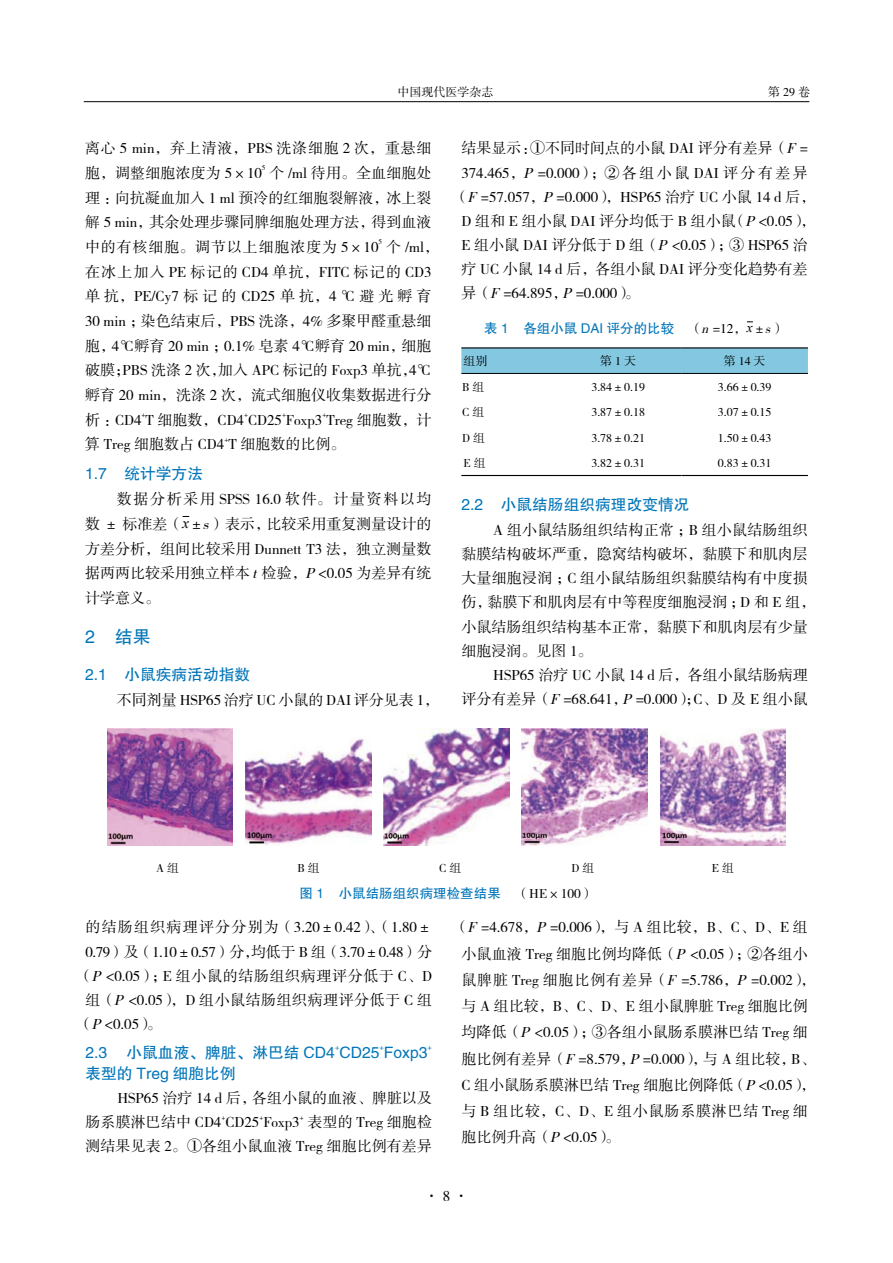
<style>
.page{position:relative;width:893px;height:1263px;background:#fff}
.page>*{position:absolute;margin:0;border:0;box-sizing:border-box;transform-origin:0 0}
.t1{font:18px "FZHTK GBK1 0";color:#0075b9}
.t2{font:15.75px "FZHTK GBK1 0";color:#0075b9}
.t3{font:15px/24.8px "FZSSK GBK1 0";color:#000}
.t4{font:15px "FZSSK GBK1 0";letter-spacing:-.025em;color:#000}
.t5{font:15px "FZSSK GBK1 0";letter-spacing:.08em;color:#000}
.t6{font:15px "FZSSK GBK1 0";letter-spacing:.04em;color:#000}
.t7{font:15px "FZSSK GBK1 0";letter-spacing:.035em;color:#000}
.t8{font:13.5px "FZHTK GBK1 0";color:#0075b9}
.t9{font:12px "FZSSK GBK1 0";color:#000}
.t10{font:7.65px "FZHTK GBK1 0";color:#0075b9}
.t11{font:7.2px "FZSSK GBK1 0";color:#000}
.s1{font-family:"Times New Roman";font-style:italic}
.s2{font-style:italic}
.s3{font-family:"FZSSK GBK1 0";color:#000}
.s4{font-family:"FZSSK GBK1 0";font-style:italic;color:#000}
.s5{font-family:"Times New Roman";font-style:italic;color:#000}
</style>
<div class="page">
<hr style="left:84px;top:101px;width:725px;height:1px;background:#000">
<svg style="left:461px;top:348px;width:347px;height:25px;background:#80c2db"></svg>
<svg style="left:462px;top:474px;width:346px;height:1px"></svg>
<hr style="left:461px;top:347px;width:94px;height:1px;background:#000">
<hr style="left:555px;top:347px;width:126px;height:1px;background:#000">
<hr style="left:681px;top:347px;width:127px;height:1px;background:#000">
<hr style="left:461px;top:373px;width:94px;height:1px;background:#000">
<hr style="left:555px;top:373px;width:126px;height:1px;background:#000">
<hr style="left:681px;top:373px;width:127px;height:1px;background:#000">
<hr style="left:461px;top:475px;width:94px;height:1px;background:#000">
<hr style="left:555px;top:475px;width:126px;height:1px;background:#000">
<hr style="left:681px;top:475px;width:127px;height:1px;background:#000">
<img style="left:107px;top:728px;width:126px;height:118px">
<img style="left:246px;top:739px;width:125px;height:106px">
<img style="left:384px;top:728px;width:125px;height:118px">
<img style="left:522px;top:728px;width:125px;height:118px">
<img style="left:660px;top:728px;width:126px;height:118px">
<p class="t9" style="left:397px;top:85px;width:97px">中国现代医学杂志</p>
<p class="t9" style="left:768px;top:85px;width:43px">第29卷</p>
<p class="t3" style="left:85px;top:136px;width:348px">离心 5 min，弃上清液，PBS 洗涤细胞 2 次，重悬细胞，调整细胞浓度为 5×10</p>
<p class="t11" style="left:262px;top:164px;width:5px">5</p>
<p class="t3" style="left:85px;top:161px;width:348px;text-align:justify;text-indent:184px">个 /ml 待用。全血细胞处理：向抗凝血加入 1 ml 预冷的红细胞裂解液，冰上裂解 5 min，其余处理步骤同脾细胞处理方法，得到血液中的有核细胞。调节以上细胞浓度为 5×10</p>
<p class="t11" style="left:379px;top:238px;width:5px">5</p>
<p class="t3" style="left:85px;top:235px;width:356px;text-indent:301px">个 /ml，在冰上加入 PE 标记的 CD4 单抗，FITC 标记的 CD3单抗，PE/Cy7 标记的 CD25 单抗，4 ℃ 避光孵育<br>30 min ；染色结束后，PBS 洗涤，4% 多聚甲醛重悬细胞，4℃孵育 20 min ；0.1% 皂素 4℃孵育 20 min，细胞破膜；PBS 洗涤 2 次，加入 APC 标记的 Foxp3 单抗，4℃孵育 20 min，洗涤 2 次，流式细胞仪收集数据进行分析：CD4 T 细胞数，CD4 CD25 Foxp3 Treg 细胞数，计</p>
<p class="t11" style="left:142px;top:411px;width:5px">+</p>
<p class="t11" style="left:244px;top:411px;width:5px">+</p>
<p class="t11" style="left:282px;top:411px;width:5px">+</p>
<p class="t11" style="left:322px;top:411px;width:5px">+</p>
<p class="t3" style="left:85px;top:433px;width:262px">算 Treg 细胞数占 CD4 T 细胞数的比例。</p>
<p class="t11" style="left:224px;top:435px;width:5px">+</p>
<p class="t2" style="left:85px;top:465px;width:120px">1.7 统计学方法</p>
<p class="t3" style="left:85px;top:488px;width:348px;text-align:justify;text-indent:32px">数据分析采用 SPSS 16.0 软件。计量资料以均数 ± 标准差（<span class="s1">x</span>±<span class="s2">s</span>）表示，比较采用重复测量设计的方差分析，组间比较采用 Dunnett T3 法，独立测量数据两两比较采用独立样本 <span class="s2">t</span>检验，<span class="s2">P</span>&lt;0.05 为差异有统计学意义。</p>
<p class="t1" style="left:85px;top:627px;width:67px">2 结果</p>
<p class="t2" style="left:85px;top:665px;width:167px">2.1 小鼠疾病活动指数</p>
<p class="t3" style="left:117px;top:688px;width:324px">不同剂量 HSP65 治疗 UC 小鼠的 DAI 评分见表 1，</p>
<p class="t3" style="left:461px;top:136px;width:348px">结果显示：①不同时间点的小鼠 DAI 评分有差异（<span class="s2">F</span>=</p>
<p class="t3" style="left:461px;top:161px;width:348px">374.465，<span class="s2">P</span> =0.000）；② 各组小鼠 DAI 评分有差异</p>
<p class="t3" style="left:454px;top:185px;width:363px">（<span class="s2">F</span>=57.057，<span class="s2">P</span>=0.000），HSP65 治疗 UC 小鼠 14 d 后，</p>
<p class="t3" style="left:461px;top:209px;width:356px">D 组和 E 组小鼠 DAI 评分均低于 B 组小鼠（<span class="s2">P</span>&lt;0.05），</p>
<p class="t3" style="left:461px;top:233px;width:348px">E 组小鼠 DAI 评分低于 D 组（<span class="s2">P</span> &lt;0.05）；③ HSP65 治</p>
<p class="t3" style="left:461px;top:257px;width:348px">疗 UC 小鼠 14 d 后，各组小鼠 DAI 评分变化趋势有差</p>
<p class="t3" style="left:461px;top:281px;width:180px">异（<span class="s2">F</span>=64.895，<span class="s2">P</span>=0.000）。</p>
<p class="t8" style="left:484px;top:321px;width:302px">表 1 各组小鼠 DAI 评分的比较 <span class="s3">（</span><span class="s4">n</span><span class="s3">=12，</span><span class="s5">x</span><span class="s3">±</span><span class="s4">s</span><span class="s3">）</span></p>
<p class="t9" style="left:463px;top:355px;width:25px">组别</p>
<p class="t9" style="left:600px;top:355px;width:37px">第1天</p>
<p class="t9" style="left:724px;top:355px;width:43px">第14天</p>
<p class="t9" style="left:462px;top:380px;width:24px">B组</p>
<p class="t9" style="left:591px;top:380px;width:55px">3.84±0.19</p>
<p class="t9" style="left:718px;top:380px;width:55px">3.66±0.39</p>
<p class="t9" style="left:462px;top:406px;width:24px">C组</p>
<p class="t9" style="left:591px;top:406px;width:55px">3.87±0.18</p>
<p class="t9" style="left:718px;top:406px;width:55px">3.07±0.15</p>
<p class="t9" style="left:462px;top:431px;width:24px">D组</p>
<p class="t9" style="left:591px;top:431px;width:55px">3.78±0.21</p>
<p class="t9" style="left:718px;top:431px;width:55px">1.50±0.43</p>
<p class="t9" style="left:463px;top:457px;width:24px">E组</p>
<p class="t9" style="left:591px;top:457px;width:55px">3.82±0.31</p>
<p class="t9" style="left:718px;top:457px;width:55px">0.83±0.31</p>
<p class="t2" style="left:461px;top:496px;width:230px">2.2 小鼠结肠组织病理改变情况</p>
<p class="t3" style="left:461px;top:518px;width:356px;line-height:24.3px;text-indent:32px">A 组小鼠结肠组织结构正常；B 组小鼠结肠组织黏膜结构破坏严重，隐窝结构破坏，黏膜下和肌肉层大量细胞浸润；C 组小鼠结肠组织黏膜结构有中度损伤，黏膜下和肌肉层有中等程度细胞浸润；D 和 E 组，小鼠结肠组织结构基本正常，黏膜下和肌肉层有少量细胞浸润。见图 1。</p>
<p class="t3" style="left:461px;top:663px;width:348px;line-height:24.3px;text-align:right">HSP65 治疗 UC 小鼠 14 d 后，各组小鼠结肠病理<br>评分有差异（<span class="s2">F</span>=68.641，<span class="s2">P</span>=0.000）；C、D 及 E 组小鼠</p>
<p class="t9" style="left:156px;top:862px;width:24px">A 组</p>
<p class="t9" style="left:298px;top:862px;width:24px">B 组</p>
<p class="t9" style="left:439px;top:862px;width:24px">C 组</p>
<p class="t9" style="left:571px;top:862px;width:24px">D 组</p>
<p class="t9" style="left:712px;top:862px;width:24px">E 组</p>
<p class="t8" style="left:299px;top:886px;width:296px">图 1 小鼠结肠组织病理检查结果 <span class="s3">（HE×100）</span></p>
<p class="t3" style="left:461px;top:915px;width:356px;line-height:26.2px;text-indent:-7px">（<span class="s2">F</span>=4.678，<span class="s2">P</span>=0.006），与 A 组比较，B、C、D、E 组小鼠血液 Treg 细胞比例均降低（<span class="s2">P</span> &lt;0.05）；②各组小鼠脾脏 Treg 细胞比例有差异（<span class="s2">F</span> =5.786，<span class="s2">P</span> =0.002），与 A 组比较，B、C、D、E 组小鼠脾脏 Treg 细胞比例均降低（<span class="s2">P</span> &lt;0.05）；③各组小鼠肠系膜淋巴结 Treg 细胞比例有差异（<span class="s2">F</span>=8.579，<span class="s2">P</span>=0.000），与 A 组比较，B、<br>C 组小鼠肠系膜淋巴结 Treg 细胞比例降低（<span class="s2">P</span>&lt;0.05），与 B 组比较，C、D、E 组小鼠肠系膜淋巴结 Treg 细胞比例升高（<span class="s2">P</span>&lt;0.05）。</p>
<p class="t5" style="left:85px;top:919px;width:348px">的结肠组织病理评分分别为（3.20±0.42）、（1.80±</p>
<p class="t4" style="left:85px;top:943px;width:348px">0.79）及（1.10±0.57）分，均低于 B 组（3.70±0.48）分</p>
<p class="t6" style="left:78px;top:968px;width:355px">（<span class="s2">P</span>&lt;0.05）；E 组小鼠的结肠组织病理评分低于 C、D</p>
<p class="t7" style="left:85px;top:992px;width:348px">组（<span class="s2">P</span> &lt;0.05），D 组小鼠结肠组织病理评分低于 C 组</p>
<p class="t3" style="left:78px;top:1012px;width:85px">（<span class="s2">P</span>&lt;0.05）。</p>
<p class="t2" style="left:85px;top:1044px;width:344px">2.3 小鼠血液、脾脏、淋巴结 CD4 CD25 Foxp3</p>
<p class="t10" style="left:335px;top:1043px;width:6px">+</p>
<p class="t10" style="left:380px;top:1043px;width:6px">+</p>
<p class="t10" style="left:428px;top:1043px;width:6px">+</p>
<p class="t2" style="left:85px;top:1065px;width:152px">表型的 Treg 细胞比例</p>
<p class="t3" style="left:85px;top:1087px;width:348px;line-height:24px;text-indent:32px">HSP65 治疗 14 d 后，各组小鼠的血液、脾脏以及肠系膜淋巴结中 CD4 CD25 Foxp3</p>
<p class="t3" style="left:85px;top:1111px;width:348px;line-height:24px;text-align:right">表型的 Treg 细胞检<br>测结果见表 2。①各组小鼠血液 Treg 细胞比例有差异</p>
<p class="t11" style="left:221px;top:1113px;width:5px">+</p>
<p class="t11" style="left:259px;top:1113px;width:5px">+</p>
<p class="t11" style="left:300px;top:1113px;width:5px">+</p>
<p class="t3" style="left:424px;top:1184px;width:46px">· 8 ·</p>
</div>
